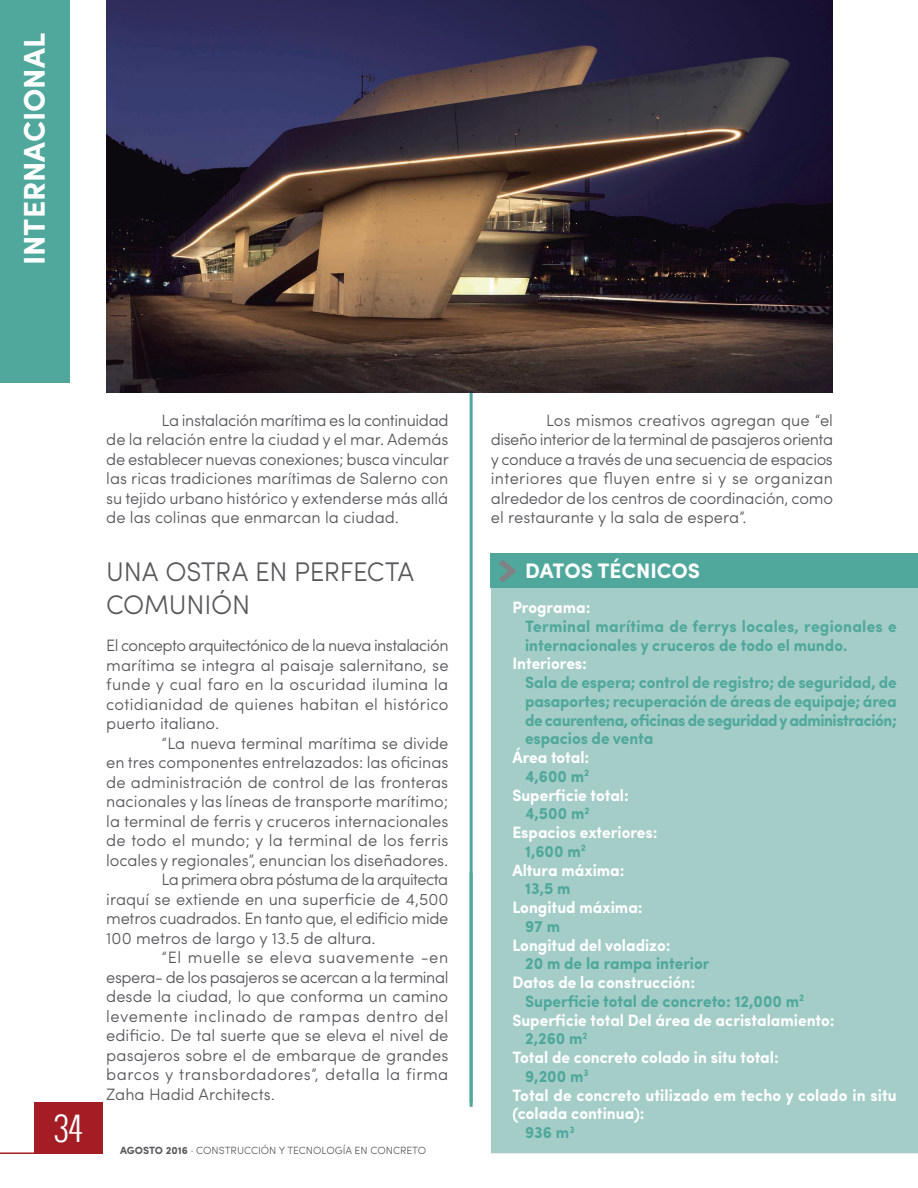
<style>
.page{position:relative;width:918px;height:1188px;background:#fff}
.page>*{position:absolute;margin:0;border:0;box-sizing:border-box;transform-origin:0 0}
.t1{font:300 33px "Oswald";color:#fff}
.t2{font:700 30px "Sofia Pro";color:#fff}
.SUBTITULOS{font:300 27px/32.4px "Sofia Pro";letter-spacing:-.01em;color:#57585a}
.TEXTOS{font:700 21px "Sofia Pro";color:#fff}
.TEXTOS-2{font:300 16.5px/19.5px "Sofia Pro";letter-spacing:-.005em;color:#57585a;text-align:justify}
.TEXTOS-3{font:700 16.5px/18.8px "Sofia Pro";color:#50a89c;scale:.95 1}
.TEXTOS-4{font:700 16.5px/18.8px "Sofia Pro";color:#fff;scale:.95 1}
.TEXTO_SIN_SANGRIA{font:300 16.5px/19.5px "Sofia Pro";letter-spacing:.02em;color:#57585a;text-align:justify}
.t3{font:300 10.5px "Sofia Pro";color:#57585a}
.s1{font-weight:700}
.s2{color:#a4cdc7}
</style>
<div class="page">
<div style="left:0;top:0;width:69px;height:383px;background:#50a89c"></div>
<hr style="left:470px;top:873px;width:3px;height:234px;background:#50a89c">
<hr style="left:470px;top:131px;width:3px;height:972px;background:#50a89c">
<div style="left:491px;top:554px;width:427px;height:599px;background:#a4cdc7"></div>
<div style="left:491px;top:554px;width:427px;height:34px;background:#50a89c"></div>
<svg style="left:499px;top:560px;width:17px;height:22px"></svg>
<img style="left:106px;top:0;width:727px;height:392px">
<div style="left:34px;top:1103px;width:68px;height:51px;background:#a41d25"></div>
<hr style="left:0;top:1152px;width:102px;height:2px;background:#a41d25">
<p class="t2" style="left:12px;top:220px;width:191px;rotate:-90deg">TECNOLOGÍA</p>
<p class="t2" style="left:12px;top:265px;width:234px;rotate:-90deg">INTERNACIONAL</p>
<h1 class="t1" style="left:54px;top:1105px;width:30px">34</h1>
<p class="TEXTOS-2" style="left:106px;top:409px;width:344px;text-indent:55px">La instalación marítima es la continuidad de la relación entre la ciudad y el mar. Además de establecer nuevas conexiones; busca vincular las ricas tradiciones marítimas de Salerno con su tejido urbano histórico y extenderse más allá de las colinas que enmarcan la ciudad.</p>
<p class="SUBTITULOS" style="left:106px;top:554px;width:309px">UNA OSTRA EN PERFECTA<br>COMUNIÓN</p>
<p class="TEXTO_SIN_SANGRIA" style="left:106px;top:635px;width:344px">El concepto arquitectónico de la nueva instalación marítima se integra al paisaje salernitano, se funde y cual faro en la oscuridad ilumina la cotidianidad de quienes habitan el histórico puerto italiano.</p>
<p class="TEXTOS-2" style="left:106px;top:732px;width:344px;text-indent:55px">“La nueva terminal marítima se divide en tres componentes entrelazados: las oficinas de administración de control de las fronteras nacionales y las líneas de transporte marítimo; la terminal de ferris y cruceros internacionales de todo el mundo; y la terminal de los ferris locales y regionales”, enuncian los diseñadores.</p>
<p class="TEXTOS-2" style="left:106px;top:869px;width:344px;text-indent:55px">La primera obra póstuma de la arquitecta iraquí se extiende en una superficie de 4,500 metros cuadrados. En tanto que, el edificio mide 100 metros de largo y 13.5 de altura.</p>
<p class="TEXTOS-2" style="left:106px;top:947px;width:344px;text-indent:55px">“El muelle se eleva suavemente -en espera- de los pasajeros se acercan a la terminal desde la ciudad, lo que conforma un camino levemente inclinado de rampas dentro del edificio. De tal suerte que se eleva el nivel de pasajeros sobre el de embarque de grandes barcos y transbordadores”, detalla la firma Zaha Hadid Architects.</p>
<p class="t3" style="left:120px;top:1142px;width:308px"><span class="s1">AGOSTO 2016</span> · CONSTRUCCIÓN Y TECNOLOGÍA EN CONCRETO</p>
<p class="TEXTOS-2" style="left:491px;top:409px;width:344px;text-indent:55px">Los mismos creativos agregan que “el diseño interior de la terminal de pasajeros orienta y conduce a través de una secuencia de espacios interiores que fluyen entre si y se organizan alrededor de los centros de coordinación, como el restaurante y la sala de espera”.</p>
<p class="TEXTOS" style="left:525px;top:555px;width:176px">DATOS TÉCNICOS</p>
<p class="TEXTOS-4" style="left:512px;top:597px;width:84px">Programa:</p>
<p class="TEXTOS-3" style="left:525px;top:616px;width:393px">Terminal marítima de ferrys locales, regionales e internacionales y cruceros de todo el mundo.</p>
<p class="TEXTOS-4" style="left:512px;top:653px;width:80px">Interiores:</p>
<p class="TEXTOS-3" style="left:525px;top:672px;width:393px;text-align:justify">Sala de espera; control de registro; de seguridad, de pasaportes; recuperación de áreas de equipaje; área de caurentena, oficinas de seguridad y administración; espacios de venta<span class="s2">.</span></p>
<p class="TEXTOS-4" style="left:512px;top:747px;width:83px">Área total:</p>
<p class="TEXTOS-3" style="left:525px;top:766px;width:69px">4,600 m<sup>2</sup></p>
<p class="TEXTOS-4" style="left:512px;top:785px;width:124px">Superficie total:</p>
<p class="TEXTOS-3" style="left:525px;top:803px;width:69px">4,500 m<sup>2</sup></p>
<p class="TEXTOS-4" style="left:512px;top:822px;width:154px">Espacios exteriores:</p>
<p class="TEXTOS-3" style="left:525px;top:841px;width:65px">1,600 m<sup>2</sup></p>
<p class="TEXTOS-4" style="left:512px;top:860px;width:120px">Altura máxima:</p>
<p class="TEXTOS-3" style="left:525px;top:878px;width:49px">13,5 m</p>
<p class="TEXTOS-4" style="left:512px;top:897px;width:139px">Longitud máxima:</p>
<p class="TEXTOS-3" style="left:525px;top:916px;width:38px">97 m</p>
<p class="TEXTOS-4" style="left:512px;top:935px;width:168px">Longitud del voladizo:</p>
<p class="TEXTOS-3" style="left:525px;top:953px;width:196px">20 m de la rampa interior</p>
<p class="TEXTOS-4" style="left:512px;top:972px;width:194px">Datos de la construcción:</p>
<p class="TEXTOS-3" style="left:525px;top:991px;width:295px">Superficie total de concreto: 12,000 m<sup>2</sup></p>
<p class="TEXTOS-4" style="left:512px;top:1010px;width:341px">Superficie total Del área de acristalamiento:</p>
<p class="TEXTOS-3" style="left:525px;top:1028px;width:67px">2,260 m<sup>2</sup></p>
<p class="TEXTOS-4" style="left:512px;top:1047px;width:282px">Total de concreto colado in situ total:</p>
<p class="TEXTOS-3" style="left:525px;top:1066px;width:68px">9,200 m<sup>3</sup></p>
<p class="TEXTOS-4" style="left:512px;top:1085px;width:406px">Total de concreto utilizado em techo y colado in situ (colada continua):</p>
<p class="TEXTOS-3" style="left:525px;top:1122px;width:53px">936 m<sup>3</sup></p>
</div>
